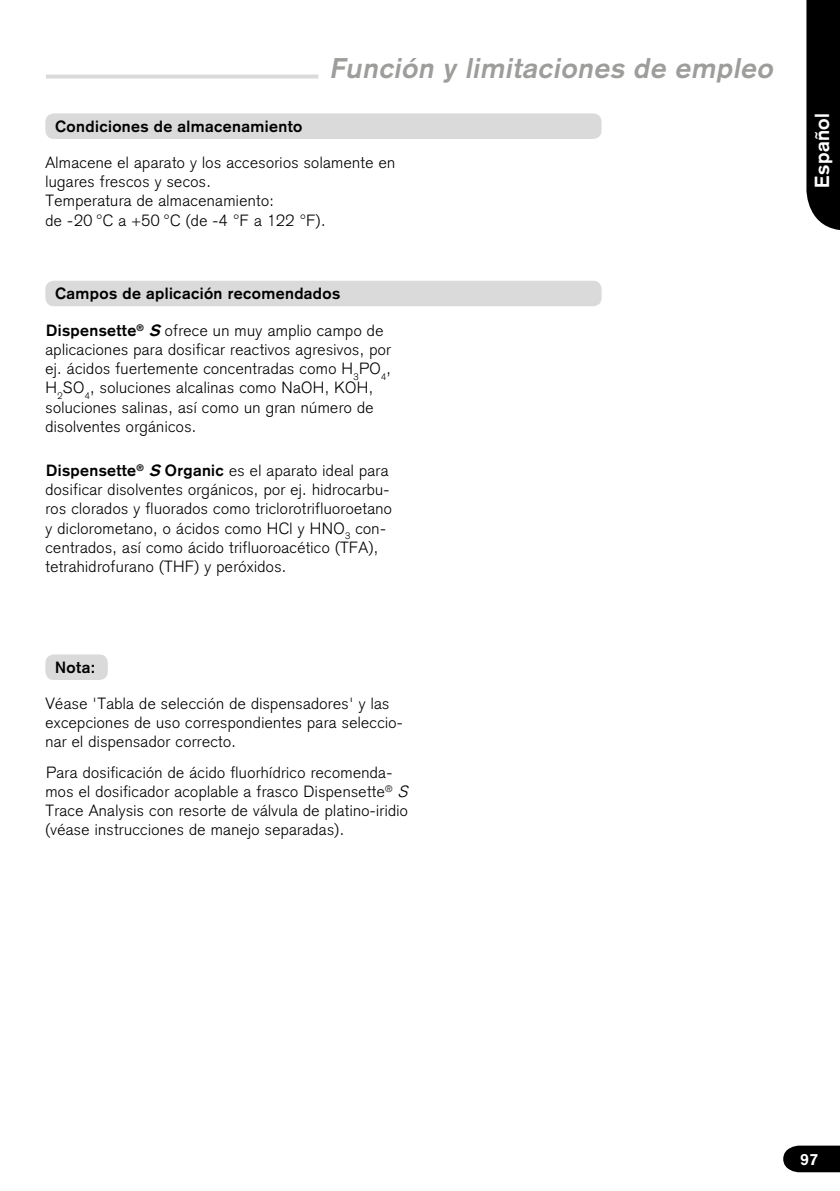
<style>
.page{position:relative;width:840px;height:1191px;background:#fff}
.page>*{position:absolute;margin:0;border:0;box-sizing:border-box;transform-origin:0 0}
.t1{font:italic 700 28px "Akzidenz Grotesk";color:#9d9d9c}
.t2{font:700 20px "Akzidenz Grotesk";letter-spacing:.025em;color:#fff}
.t3{font:300 16px/19.2px "Akzidenz Grotesk";letter-spacing:.025em;color:#000}
.t4{font:700 16px "Akzidenz Grotesk";letter-spacing:.025em;color:#000}
.t5{font:700 16px "Akzidenz Grotesk";color:#fff}
.s1{font-weight:700}
.s2{font-weight:700;font-style:italic}
.s3{font-style:italic}
</style>
<div class="page">
<svg style="left:806px;top:0;width:33px;height:230px"></svg>
<svg style="left:783px;top:1145px;width:56px;height:27px"></svg>
<svg style="left:46px;top:75px;width:272px;height:4px"></svg>
<div style="left:45px;top:113px;width:556px;height:26px;background:#dadada;border-radius:9px"></div>
<div style="left:45px;top:281px;width:556px;height:25px;background:#dadada;border-radius:9px"></div>
<div style="left:45px;top:654px;width:63px;height:26px;background:#dadada;border-radius:9px"></div>
<p class="t4" style="left:55px;top:117px;width:248px">Condiciones de almacenamiento</p>
<h1 class="t1" style="left:329px;top:52px;width:450px">Función y limitaciones de empleo</h1>
<p class="t3" style="left:45px;top:153px;width:351px">Almacene el aparato y los accesorios solamente en lugares frescos y secos.<br>Temperatura de almacenamiento:<br>de -20 °C a +50 °C (de -4 °F a 122 °F).</p>
<p class="t4" style="left:55px;top:284px;width:286px">Campos de aplicación recomendados</p>
<p class="t3" style="left:45px;top:321px;width:347px"><span class="s1">Dispensette</span><sup>®</sup> <span class="s2">S</span>ofrece un muy amplio campo de aplicaciones para dosificar reactivos agresivos, por ej. ácidos fuertemente concentradas como H<sub>3</sub>PO<sub>4</sub>, H<sub>2</sub>SO<sub>4</sub>, soluciones alcalinas como NaOH, KOH, soluciones salinas, así como un gran número de disolventes orgánicos.</p>
<p class="t3" style="left:45px;top:461px;width:348px"><span class="s1">Dispensette</span><sup>®</sup> <span class="s2">S</span> <span class="s1">Organic</span> es el aparato ideal para dosificar disolventes orgánicos, por ej. hidrocarbu&shy;ros clorados y fluorados como triclorotrifluoroetano y diclorometano, o ácidos como HCl y HNO<sub>3</sub> con&shy;centrados, así como ácido trifluoroacético (TFA), tetrahidrofurano (THF) y peróxidos.</p>
<p class="t4" style="left:55px;top:658px;width:41px">Nota:</p>
<p class="t3" style="left:45px;top:694px;width:359px">Véase 'Tabla de selección de dispensadores' y las excepciones de uso correspondientes para seleccio&shy;nar el dispensador correcto.</p>
<p class="t3" style="left:45px;top:762px;width:368px">Para dosificación de ácido fluorhídrico recomenda&shy;mos el dosificador acoplable a frasco Dispensette<sup>®</sup> <span class="s3">S </span>Trace Analysis con resorte de válvula de platino-iridio (véase instrucciones de manejo separadas).</p>
<p class="t2" style="left:809px;top:188px;width:76px;rotate:-90deg">Español</p>
<p class="t5" style="left:799px;top:1150px;width:20px">97</p>
</div>
